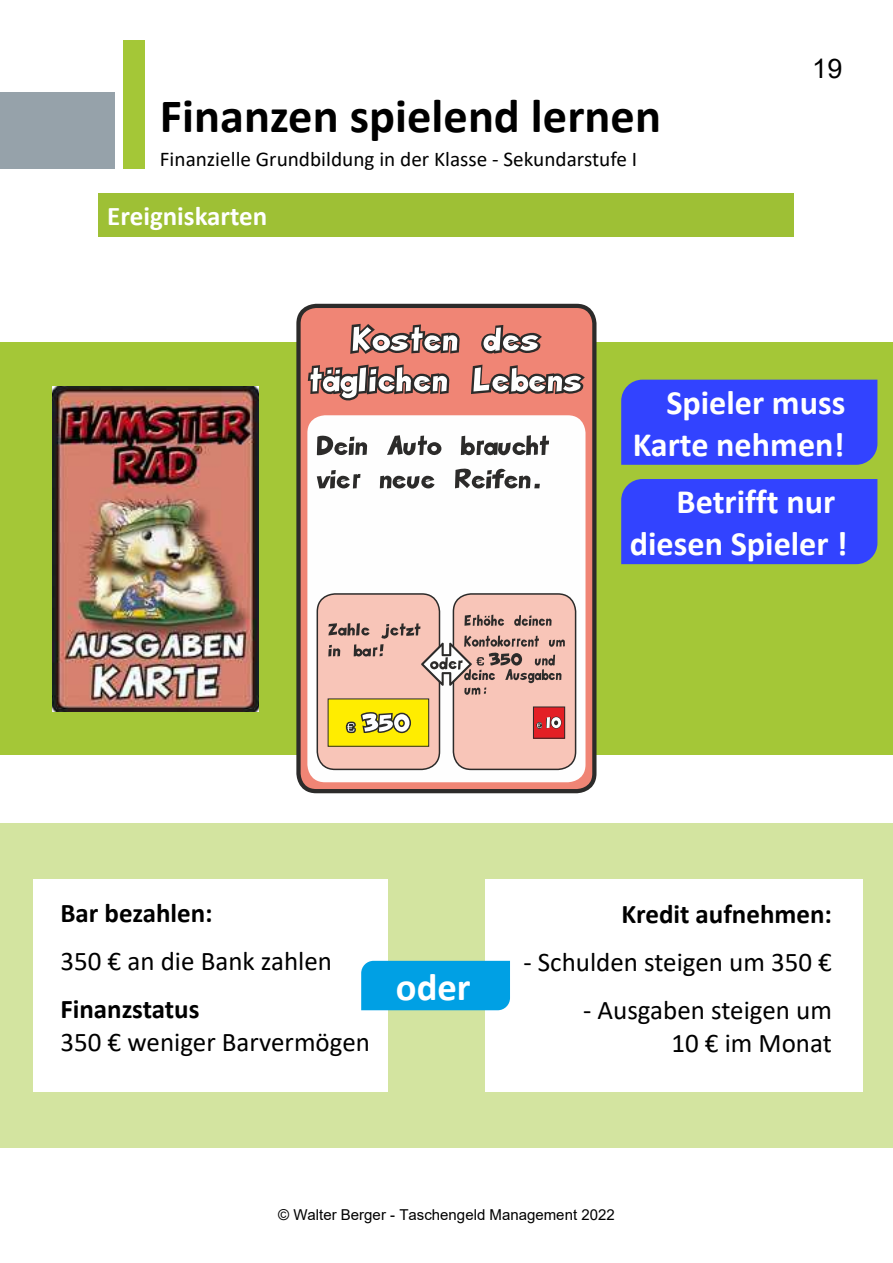
<style>
.page{position:relative;width:893px;height:1263px;background:#fff}
.page>*{position:absolute;margin:0;border:0;box-sizing:border-box;transform-origin:0 0}
.t1{font:700 48px "Calibri";color:#000}
.t2{font:700 38.7px "Calibri";color:#fff}
.t3{font:700 34.2px/41.7px "Calibri";color:#fff}
.t4{font:27px/33px "Calibri";color:#000;text-align:right}
.t5{font:700 27px "Calibri";color:#000}
.t6{font:700 27px "Calibri";color:#fff}
.t7{font:27px "Arial";color:#000}
.t8{font:21px "Calibri";color:#000}
.t9{font:15px "Arial";color:#000}
</style>
<div class="page">
<div style="left:0;top:93px;width:115px;height:76px;background:#96a2aa"></div>
<div style="left:124px;top:40px;width:21px;height:129px;background:#a4c737"></div>
<div style="left:99px;top:194px;width:695px;height:43px;background:#9ec035"></div>
<div style="left:0;top:342px;width:893px;height:413px;background:#a4c737"></div>
<div style="left:298px;top:306px;width:296px;height:485px;background:#f08575;border-radius:18px"></div>
<div style="left:296px;top:304px;width:300px;height:489px;border:4px solid #2c2b2a;border-radius:18px"></div>
<div style="left:307px;top:415px;width:278px;height:367px;background:#fefefe;border-radius:18px"></div>
<div style="left:317px;top:594px;width:122px;height:175px;background:#f8c5b8;border-radius:18px"></div>
<div style="left:317px;top:593px;width:123px;height:177px;border:2px solid #2c2b2a;border-radius:18px"></div>
<div style="left:453px;top:594px;width:123px;height:175px;background:#f8c5b8;border-radius:18px"></div>
<div style="left:453px;top:593px;width:123px;height:177px;border:2px solid #2c2b2a;border-radius:18px"></div>
<div style="left:328px;top:699px;width:101px;height:47px;background:#ffed00"></div>
<div style="left:328px;top:698px;width:101px;height:49px;border:1px solid #2c2b2a"></div>
<svg style="left:317px;top:468px;width:223px;height:21px"></svg>
<svg style="left:317px;top:435px;width:232px;height:21px"></svg>
<svg style="left:350px;top:323px;width:110px;height:31px"></svg>
<svg style="left:481px;top:325px;width:61px;height:29px"></svg>
<svg style="left:307px;top:364px;width:143px;height:37px"></svg>
<svg style="left:471px;top:364px;width:114px;height:31px"></svg>
<svg style="left:328px;top:615px;width:237px;height:80px"></svg>
<div style="left:533px;top:707px;width:32px;height:31px;background:#e31f25"></div>
<div style="left:533px;top:706px;width:32px;height:33px;border:1px solid #2c2b2a"></div>
<svg style="left:533px;top:714px;width:31px;height:17px"></svg>
<svg style="left:345px;top:712px;width:66px;height:22px"></svg>
<hr style="left:223px;top:293px;width:31px;height:1px;background:#000">
<hr style="left:639px;top:293px;width:31px;height:1px;background:#000">
<hr style="left:223px;top:817px;width:31px;height:1px;background:#000">
<hr style="left:639px;top:817px;width:31px;height:1px;background:#000">
<div style="left:0;top:823px;width:893px;height:325px;background:#d3e4a0"></div>
<div style="left:34px;top:879px;width:354px;height:213px;background:#fff"></div>
<div style="left:485px;top:879px;width:377px;height:213px;background:#fff"></div>
<img style="left:53px;top:386px;width:206px;height:325px">
<div style="left:361px;top:961px;width:149px;height:49px;background:#00a0e4"></div>
<div style="left:621px;top:479px;width:256px;height:85px;background:#3243ff"></div>
<div style="left:621px;top:380px;width:256px;height:85px;background:#3243ff"></div>
<h1 class="t1" style="left:160px;top:82px;width:503px">Finanzen spielend lernen</h1>
<p class="t8" style="left:160px;top:144px;width:479px">Finanzielle Grundbildung in der Klasse - Sekundarstufe I</p>
<p class="t6" style="left:107px;top:197px;width:162px">Ereigniskarten</p>
<p class="t7" style="left:812px;top:50px;width:32px">19</p>
<p class="t3" style="left:633px;top:381px;width:214px;text-align:right">Spieler muss<br>Karte nehmen!</p>
<p class="t3" style="left:630px;top:480px;width:219px;text-indent:47px">Betrifft nur diesen Spieler !</p>
<p class="t5" style="left:60px;top:894px;width:154px">Bar bezahlen:</p>
<p class="t4" style="left:60px;top:944px;width:273px">350 € an die Bank zahlen</p>
<p class="t5" style="left:60px;top:990px;width:141px">Finanzstatus</p>
<p class="t4" style="left:60px;top:1024px;width:311px">350 € weniger Barvermögen</p>
<h2 class="t2" style="left:396px;top:959px;width:76px">oder</h2>
<p class="t5" style="left:622px;top:894px;width:212px">Kredit aufnehmen:</p>
<p class="t4" style="left:523px;top:944px;width:310px">- Schulden steigen um 350 €</p>
<p class="t4" style="left:583px;top:992px;width:250px">- Ausgaben steigen um<br>10 € im Monat</p>
<p class="t9" style="left:278px;top:1204px;width:338px">© Walter Berger - Taschengeld Management 2022</p>
</div>
